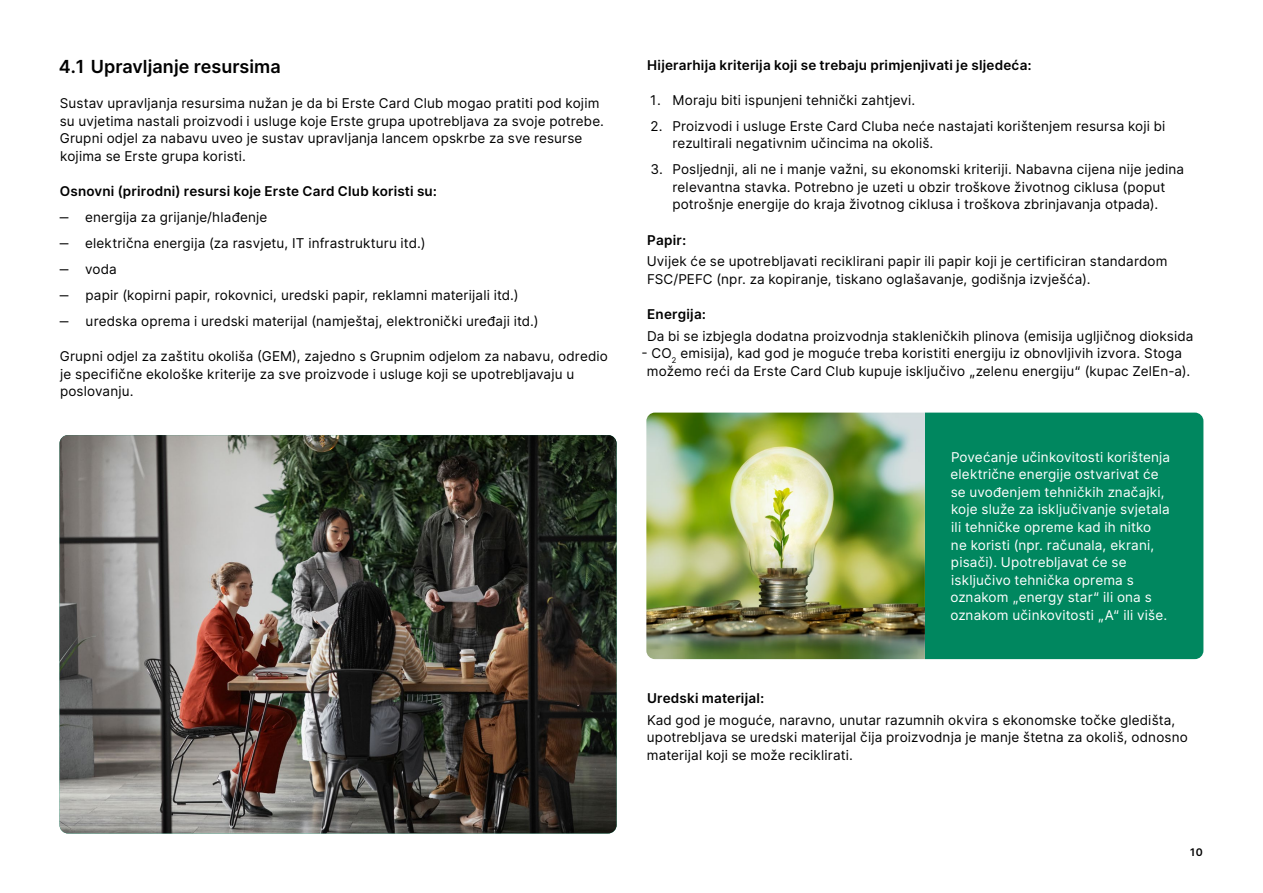
<style>
.page{position:relative;width:1263px;height:893px;background:#fff}
.page>*{position:absolute;margin:0;border:0;box-sizing:border-box;transform-origin:0 0}
.t1{font:600 18px "Inter";letter-spacing:.005em;color:#000}
.t2{font:13.5px/17.5px "Inter";letter-spacing:.01em;color:#000}
.t3{font:13.5px/17.5px "Inter";letter-spacing:.015em;color:#fff}
.t4{font:600 13.5px "Inter";letter-spacing:.015em;color:#000}
.t5{font:600 10.5px "Inter";color:#000}
</style>
<div class="page">
<img style="left:60px;top:435px;width:557px;height:398px">
<div style="left:925px;top:413px;width:278px;height:246px;background:#00875f"></div>
<img style="left:646px;top:413px;width:279px;height:246px">
<h1 class="t1" style="left:59px;top:53px;width:224px">4.1 Upravljanje resursima</h1>
<p class="t2" style="left:60px;top:94px;width:546px">Sustav upravljanja resursima nužan je da bi Erste Card Club mogao pratiti pod kojim su uvjetima nastali proizvodi i usluge koje Erste grupa upotrebljava za svoje potrebe.<br>Grupni odjel za nabavu uveo je sustav upravljanja lancem opskrbe za sve resurse kojima se Erste grupa koristi.</p>
<p class="t4" style="left:60px;top:181px;width:379px">Osnovni (prirodni) resursi koje Erste Card Club koristi su:</p>
<p class="t2" style="left:60px;top:204px;width:367px;line-height:26.1px">‒ energija za grijanje/hlađenje<br>‒ električna energija (za rasvjetu, IT infrastrukturu itd.) ‒ voda<br>‒</p>
<p class="t2" style="left:86px;top:286px;width:434px">papir (kopirni papir, rokovnici, uredski papir, reklamni materijali itd.)</p>
<p class="t2" style="left:60px;top:312px;width:10px">‒</p>
<p class="t2" style="left:86px;top:312px;width:455px">uredska oprema i uredski materijal (namještaj, elektronički uređaji itd.)</p>
<p class="t2" style="left:60px;top:347px;width:550px">Grupni odjel za zaštitu okoliša (GEM), zajedno s Grupnim odjelom za nabavu, odredio je specifične ekološke kriterije za sve proizvode i usluge koji se upotrebljavaju u poslovanju.</p>
<p class="t4" style="left:647px;top:55px;width:386px">Hijerarhija kriterija koji se trebaju primjenjivati je sljedeća:</p>
<p class="t2" style="left:649px;top:91px;width:268px">1. Moraju biti ispunjeni tehnički zahtjevi.</p>
<p class="t2" style="left:672px;top:117px;width:494px;text-indent:-22px">2. Proizvodi i usluge Erste Card Cluba neće nastajati korištenjem resursa koji bi rezultirali negativnim učincima na okoliš.</p>
<p class="t2" style="left:650px;top:160px;width:535px;text-align:center">3. Posljednji, ali ne i manje važni, su ekonomski kriteriji. Nabavna cijena nije jedina relevantna stavka. Potrebno je uzeti u obzir troškove životnog ciklusa (poput potrošnje energije do kraja životnog ciklusa i troškova zbrinjavanja otpada).</p>
<p class="t4" style="left:647px;top:230px;width:41px">Papir:</p>
<p class="t2" style="left:647px;top:252px;width:522px">Uvijek će se upotrebljavati reciklirani papir ili papir koji je certificiran standardom<br>FSC/PEFC (npr. za kopiranje, tiskano oglašavanje, godišnja izvješća).</p>
<p class="t4" style="left:647px;top:304px;width:60px">Energija:</p>
<p class="t2" style="left:647px;top:327px;width:548px">Da bi se izbjegla dodatna proizvodnja stakleničkih plinova (emisija ugljičnog dioksida</p>
<p class="t2" style="left:647px;top:344px;width:545px;text-indent:-5px">- CO<sub>2</sub> emisija), kad god je moguće treba koristiti energiju iz obnovljivih izvora. Stoga možemo reći da Erste Card Club kupuje isključivo „zelenu energiju“ (kupac ZelEn-a).</p>
<p class="t3" style="left:950px;top:448px;width:221px">Povećanje učinkovitosti korištenja električne energije ostvarivat će se uvođenjem tehničkih značajki, koje služe za isključivanje svjetala ili tehničke opreme kad ih nitko<br>ne koristi (npr. računala, ekrani, pisači). Upotrebljavat će se isključivo tehnička oprema s oznakom „energy star“ ili ona s oznakom učinkovitosti „A“ ili više.</p>
<p class="t4" style="left:647px;top:688px;width:119px">Uredski materijal:</p>
<p class="t2" style="left:647px;top:711px;width:542px">Kad god je moguće, naravno, unutar razumnih okvira s ekonomske točke gledišta, upotrebljava se uredski materijal čija proizvodnja je manje štetna za okoliš, odnosno materijal koji se može reciklirati.</p>
<p class="t5" style="left:1189px;top:844px;width:15px">10</p>
</div>
